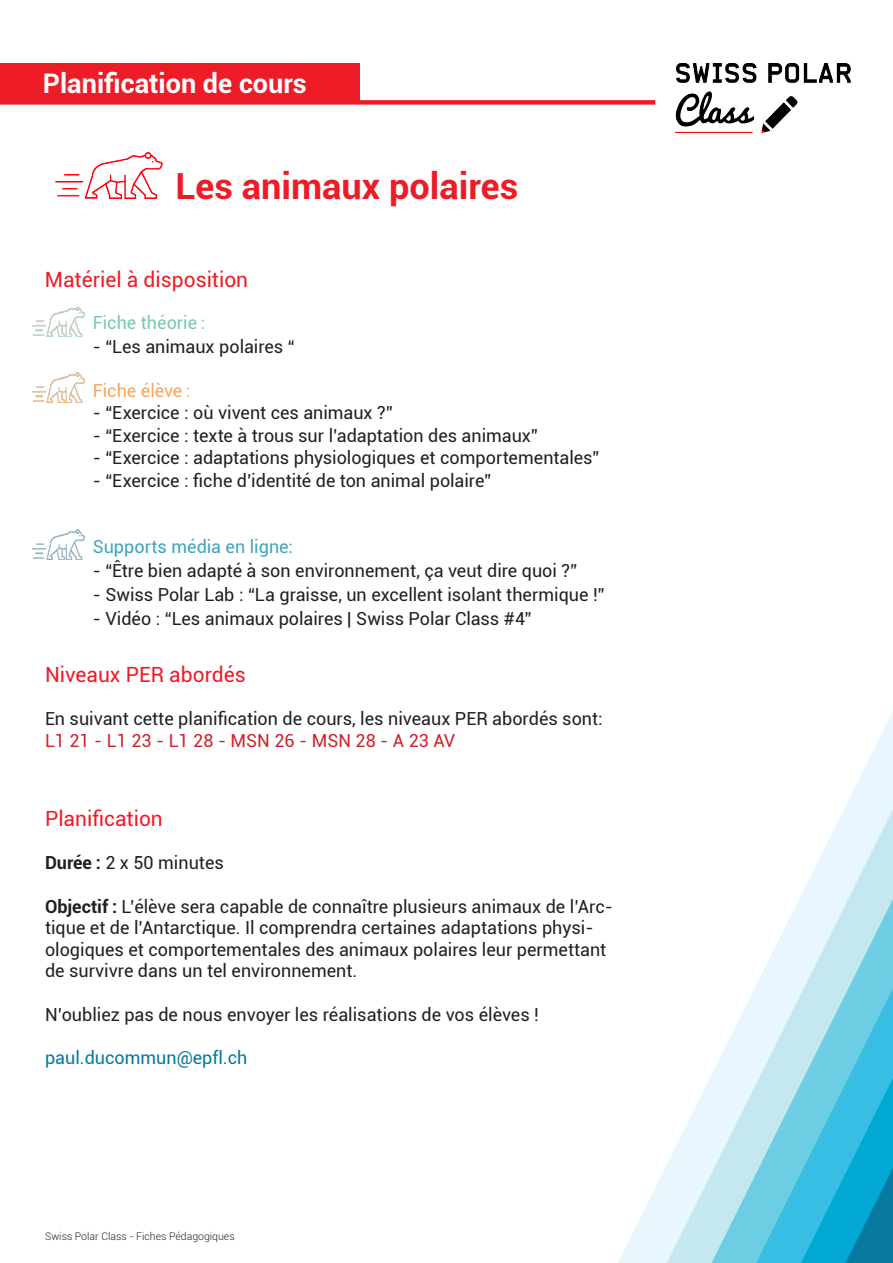
<style>
.page{position:relative;width:893px;height:1263px;background:#fff}
.page>*{position:absolute;margin:0;border:0;box-sizing:border-box;transform-origin:0 0}
.t1{font:700 36px "Roboto";color:#ee1c27}
.t2{font:700 27px "Roboto";color:#fff}
.t3{font:21px "Roboto";color:#ee1c27}
.t4{font:18px/21.6px "Roboto";color:#231f20}
.t5{font:18px "Roboto";color:#d1232a}
.t6{font:18px "Roboto";color:#07789e}
.t7{font:18px "Roboto";color:#42a4be}
.t8{font:18px "Roboto";color:#7bc9a8}
.t9{font:18px "Roboto";color:#f9a55d}
.t10{font:300 10.5px "Roboto";color:#231f20}
.s1{color:#39a2bc}
.s2{font-weight:700}
</style>
<div class="page">
<svg style="left:622px;top:720px;width:271px;height:543px"></svg>
<svg style="left:667px;top:809px;width:226px;height:454px"></svg>
<svg style="left:711px;top:899px;width:182px;height:364px"></svg>
<svg style="left:756px;top:988px;width:137px;height:275px;background:#5cc4e0"></svg>
<div style="left:1px;top:63px;width:359px;height:41px;background:#ee1c27"></div>
<div style="left:0;top:100px;width:655px;height:5px;background:#ee1c27"></div>
<img style="left:55px;top:152px;width:108px;height:47px">
<img style="left:675px;top:64px;width:176px;height:69px">
<img style="left:33px;top:373px;width:52px;height:30px">
<img style="left:33px;top:530px;width:52px;height:30px">
<img style="left:33px;top:308px;width:52px;height:28px">
<p class="t2" style="left:43px;top:65px;width:265px">Planification de cours</p>
<p class="t1" style="left:176px;top:161px;width:344px">Les animaux polaires</p>
<p class="t3" style="left:45px;top:264px;width:205px">Matériel à disposition</p>
<p class="t8" style="left:93px;top:310px;width:114px">Fiche théorie :</p>
<p class="t4" style="left:93px;top:335px;width:203px">- “Les animaux polaires “</p>
<p class="t9" style="left:93px;top:378px;width:99px">Fiche élève :</p>
<p class="t4" style="left:93px;top:401px;width:301px">- “Exercice : où vivent ces animaux ?”</p>
<p class="t4" style="left:93px;top:424px;width:447px">- “Exercice : texte à trous sur l’adaptation des animaux”</p>
<p class="t4" style="left:93px;top:446px;width:508px">- “Exercice : adaptations physiologiques et comportementales”</p>
<p class="t4" style="left:93px;top:469px;width:400px">- “Exercice : fiche d’identité de ton animal polaire”</p>
<p class="t7" style="left:93px;top:534px;width:202px">Su<span class="s1">ppo</span>rts média en ligne:</p>
<p class="t4" style="left:93px;top:559px;width:486px">- “Être bien adapté à son environnement, ça veut dire quoi ?”</p>
<p class="t4" style="left:93px;top:583px;width:513px">- Swiss Polar Lab : “La graisse, un excellent isolant thermique !”</p>
<p class="t4" style="left:93px;top:607px;width:440px">- Vidéo : “Les animaux polaires | Swiss Polar Class #4”</p>
<p class="t3" style="left:45px;top:660px;width:202px">Niveaux PER abordés</p>
<p class="t4" style="left:45px;top:707px;width:559px">En suivant cette planification de cours, les niveaux PER abordés sont:</p>
<p class="t5" style="left:45px;top:728px;width:412px">L1 21 - L1 23 - L1 28 - MSN 26 - MSN 28 - A 23 AV</p>
<p class="t3" style="left:45px;top:804px;width:119px">Planification</p>
<p class="t4" style="left:45px;top:851px;width:180px"><span class="s2">Durée :</span> 2 x 50 minutes</p>
<p class="t4" style="left:45px;top:895px;width:569px"><span class="s2">Objectif :</span> L’élève sera capable de connaître plusieurs animaux de l’Arc&shy;tique et de l’Antarctique. Il comprendra certaines adaptations physi&shy;ologiques et comportementales des animaux polaires leur permettant de survivre dans un tel environnement.</p>
<p class="t4" style="left:45px;top:1003px;width:495px">N’oubliez pas de nous envoyer les réalisations de vos élèves !</p>
<p class="t6" style="left:45px;top:1045px;width:204px">paul.ducommun@epfl.ch</p>
<p class="t10" style="left:45px;top:1228px;width:191px">Swiss Polar Class - Fiches Pédagogiques</p>
</div>
